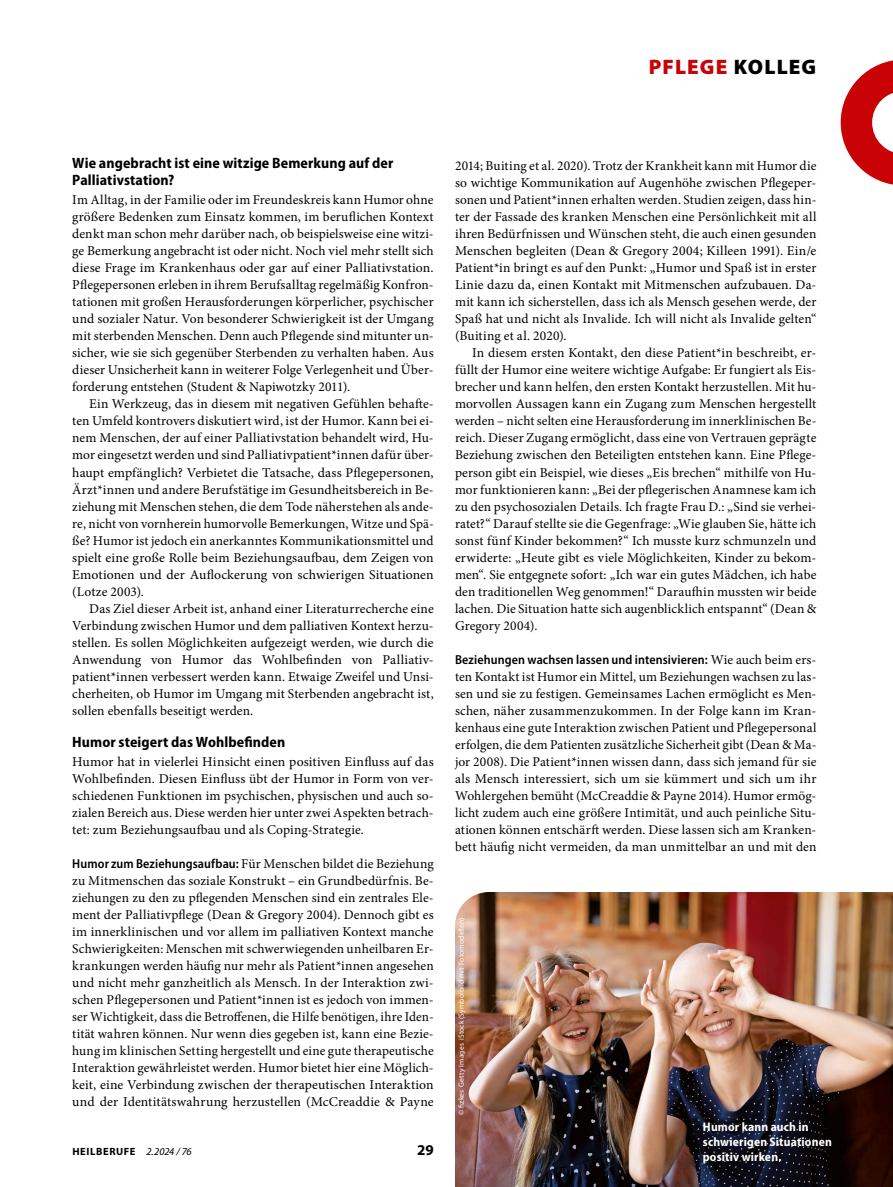
<style>
.page{position:relative;width:893px;height:1187px;background:#fff}
.page>*{position:absolute;margin:0;border:0;box-sizing:border-box;transform-origin:0 0}
.t1{font:900 21px "Myriad Pro";letter-spacing:.05em;color:#c80205}
.SectionHeading_1_x{font:700 semi-condensed 15px/17px "Myriad Pro";letter-spacing:.005em;color:#000}
.NoXML_Pagina{font:700 15px "Myriad Pro";color:#000}
.Dateline_Para{font:13.5px/17px "Minion Pro";letter-spacing:.005em;color:#000;text-align:justify}
.Para_Indent{font:13.5px/17px "Minion Pro";letter-spacing:.005em;color:#000;text-align:justify}
.Para_x{font:13.5px/17px "Minion Pro";letter-spacing:.005em;color:#000;text-align:justify}
.Dateline_Para-2{font:600 semi-condensed 13.05px "Myriad Pro";letter-spacing:.01em;color:#000}
.Image_Caption_x{font:700 semi-condensed 12.45px/15px "Myriad Pro";letter-spacing:.015em;color:#fff}
.NoXML_Pagina-2{font:700 10.5px "Myriad Pro";letter-spacing:.06em;color:#000}
.Image_Source_x{font:7.5px "Myriad Pro";letter-spacing:.025em;color:#fff}
.s1{color:#000}
.s2{font-family:"Myriad Pro";font-weight:600;font-stretch:semi-condensed;font-size:13.05px}
.s3{font-weight:400;font-style:italic}
.s4{font-family:"Minion Pro";font-weight:400;font-stretch:normal;font-size:13.5px}
</style>
<div class="page">
<img style="left:455px;top:892px;width:438px;height:294px">
<svg style="left:841px;top:60px;width:52px;height:125px"></svg>
<h1 class="t1" style="left:649px;top:55px;width:169px">PFLEGE <span class="s1">KOLLEG</span></h1>
<p class="SectionHeading_1_x" style="left:72px;top:155px;width:323px">Wie angebracht ist eine witzige Bemerkung auf der<br>Palliativstation?</p>
<p class="Para_x" style="left:72px;top:191px;width:363px">Im Alltag, in der Familie oder im Freundeskreis kann Humor ohne größere Bedenken zum Einsatz kommen, im beruflichen Kontext denkt man schon mehr darüber nach, ob beispielsweise eine witzi&shy;ge Bemerkung angebracht ist oder nicht. Noch viel mehr stellt sich diese Frage im Krankenhaus oder gar auf einer Palliativstation.<br>Pflegepersonen erleben in ihrem Berufsalltag regelmäßig Konfron&shy;tationen mit großen Herausforderungen körperlicher, psychischer und sozialer Natur. Von besonderer Schwierigkeit ist der Umgang mit sterbenden Menschen. Denn auch Pflegende sind mitunter un&shy;sicher, wie sie sich gegenüber Sterbenden zu verhalten haben. Aus dieser Unsicherheit kann in weiterer Folge Verlegenheit und Über&shy;forderung entstehen (Student &amp; Napiwotzky 2011).</p>
<p class="Para_Indent" style="left:72px;top:395px;width:363px;text-indent:17px">Ein Werkzeug, das in diesem mit negativen Gefühlen behafte&shy;ten Umfeld kontrovers diskutiert wird, ist der Humor. Kann bei ei&shy;nem Menschen, der auf einer Palliativstation behandelt wird, Hu&shy;mor eingesetzt werden und sind Palliativpatient*innen dafür über&shy;haupt empfänglich? Verbietet die Tatsache, dass Pflegepersonen, Ärzt*innen und andere Berufstätige im Gesundheitsbereich in Be&shy;ziehung mit Menschen stehen, die dem Tode näherstehen als ande&shy;re, nicht von vornherein humorvolle Bemerkungen, Witze und Spä&shy;ße? Humor ist jedoch ein anerkanntes Kommunikationsmittel und spielt eine große Rolle beim Beziehungsaufbau, dem Zeigen von Emotionen und der Auflockerung von schwierigen Situationen (Lotze 2003).</p>
<p class="Para_Indent" style="left:72px;top:600px;width:363px;text-indent:17px">Das Ziel dieser Arbeit ist, anhand einer Literaturrecherche eine Verbindung zwischen Humor und dem palliativen Kontext herzu&shy;stellen. Es sollen Möglichkeiten aufgezeigt werden, wie durch die Anwendung von Humor das Wohlbefinden von Palliativ&shy;patient*innen verbessert werden kann. Etwaige Zweifel und Unsi&shy;cherheiten, ob Humor im Umgang mit Sterbenden angebracht ist, sollen ebenfalls beseitigt werden.</p>
<p class="SectionHeading_1_x" style="left:72px;top:733px;width:215px">Humor steigert das Wohlbefinden</p>
<p class="Para_x" style="left:72px;top:753px;width:363px">Humor hat in vielerlei Hinsicht einen positiven Einfluss auf das Wohlbefinden. Diesen Einfluss übt der Humor in Form von ver&shy;schiedenen Funktionen im psychischen, physischen und auch so&shy;zialen Bereich aus. Diese werden hier unter zwei Aspekten betrach&shy;tet: zum Beziehungsaufbau und als Coping-Strategie.</p>
<p class="Dateline_Para" style="left:72px;top:855px;width:363px"><span class="s2">Humor zum Beziehungsaufbau:</span> Für Menschen bildet die Beziehung zu Mitmenschen das soziale Konstrukt – ein Grundbedürfnis. Be&shy;ziehungen zu den zu pflegenden Menschen sind ein zentrales Ele&shy;ment der Palliativpflege (Dean &amp; Gregory 2004). Dennoch gibt es im innerklinischen und vor allem im palliativen Kontext manche Schwierigkeiten: Menschen mit schwerwiegenden unheilbaren Er&shy;krankungen werden häufig nur mehr als Patient*innen angesehen und nicht mehr ganzheitlich als Mensch. In der Interaktion zwi&shy;schen Pflegepersonen und Patient*innen ist es jedoch von immen&shy;ser Wichtigkeit, dass die Betroffenen, die Hilfe benötigen, ihre Iden&shy;tität wahren können. Nur wenn dies gegeben ist, kann eine Bezie&shy;hung im klinischen Setting hergestellt und eine gute therapeutische Interaktion gewährleistet werden. Humor bietet hier eine Möglich&shy;keit, eine Verbindung zwischen der therapeutischen Interaktion und der Identitätswahrung herzustellen (McCreaddie &amp; Payne</p>
<p class="NoXML_Pagina-2" style="left:72px;top:1144px;width:121px">HEILBERUFE <span class="s3">2.2024 / 76</span></p>
<p class="NoXML_Pagina" style="left:417px;top:1139px;width:18px">29</p>
<p class="Dateline_Para" style="left:455px;top:157px;width:363px">2014; Buiting et al. 2020). Trotz der Krankheit kann mit Humor die so wichtige Kommunikation auf Augenhöhe zwischen Pflegeper&shy;sonen und Patient*innen erhalten werden. Studien zeigen, dass hin&shy;ter der Fassade des kranken Menschen eine Persönlichkeit mit all ihren Bedürfnissen und Wünschen steht, die auch einen gesunden Menschen begleiten (Dean &amp; Gregory 2004; Killeen 1991). Ein/e Patient*in bringt es auf den Punkt: „Humor und Spaß ist in erster Linie dazu da, einen Kontakt mit Mitmenschen aufzubauen. Da&shy;mit kann ich sicherstellen, dass ich als Mensch gesehen werde, der Spaß hat und nicht als Invalide. Ich will nicht als Invalide gelten“ (Buiting et al. 2020).</p>
<p class="Para_Indent" style="left:455px;top:344px;width:363px;text-indent:17px">In diesem ersten Kontakt, den diese Patient*in beschreibt, er&shy;füllt der Humor eine weitere wichtige Aufgabe: Er fungiert als Eis&shy;brecher und kann helfen, den ersten Kontakt herzustellen. Mit hu&shy;morvollen Aussagen kann ein Zugang zum Menschen hergestellt werden – nicht selten eine Herausforderung im innerklinischen Be&shy;reich. Dieser Zugang ermöglicht, dass eine von Vertrauen geprägte Beziehung zwischen den Beteiligten entstehen kann. Eine Pflege&shy;person gibt ein Beispiel, wie dieses „Eis brechen“ mithilfe von Hu&shy;mor funktionieren kann: „Bei der pflegerischen Anamnese kam ich zu den psychosozialen Details. Ich fragte Frau D.: „Sind sie verhei&shy;ratet?“ Darauf stellte sie die Gegenfrage: „Wie glauben Sie, hätte ich sonst fünf Kinder bekommen?“ Ich musste kurz schmunzeln und erwiderte: „Heute gibt es viele Möglichkeiten, Kinder zu bekom&shy;men“. Sie entgegnete sofort: „Ich war ein gutes Mädchen, ich habe den traditionellen Weg genommen!“ Daraufhin mussten wir beide lachen. Die Situation hatte sich augenblicklich entspannt“ (Dean &amp; Gregory 2004).</p>
<p class="Dateline_Para-2" style="left:455px;top:652px;width:363px">Beziehungen wachsen lassen und intensivieren: <span class="s4">Wie auch beim ers-</span></p>
<p class="Dateline_Para" style="left:455px;top:668px;width:363px">ten Kontakt ist Humor ein Mittel, um Beziehungen wachsen zu las&shy;sen und sie zu festigen. Gemeinsames Lachen ermöglicht es Men&shy;schen, näher zusammenzukommen. In der Folge kann im Kran&shy;kenhaus eine gute Interaktion zwischen Patient und Pflegepersonal erfolgen, die dem Patienten zusätzliche Sicherheit gibt (Dean &amp; Ma&shy;jor 2008). Die Patient*innen wissen dann, dass sich jemand für sie als Mensch interessiert, sich um sie kümmert und sich um ihr Wohlergehen bemüht (McCreaddie &amp; Payne 2014). Humor ermög&shy;licht zudem auch eine größere Intimität, und auch peinliche Situ&shy;ationen können entschärft werden. Diese lassen sich am Kranken&shy;bett häufig nicht vermeiden, da man unmittelbar an und mit den</p>
<p class="Image_Source_x" style="left:457px;top:1114px;width:199px;rotate:-90deg">© fizkes Getty Images iStock (Symbolbild mit Fotomodellen)</p>
<p class="Image_Caption_x" style="left:703px;top:1118px;width:131px">Humor kann auch in schwierigen Situationen positiv wirken.</p>
</div>
